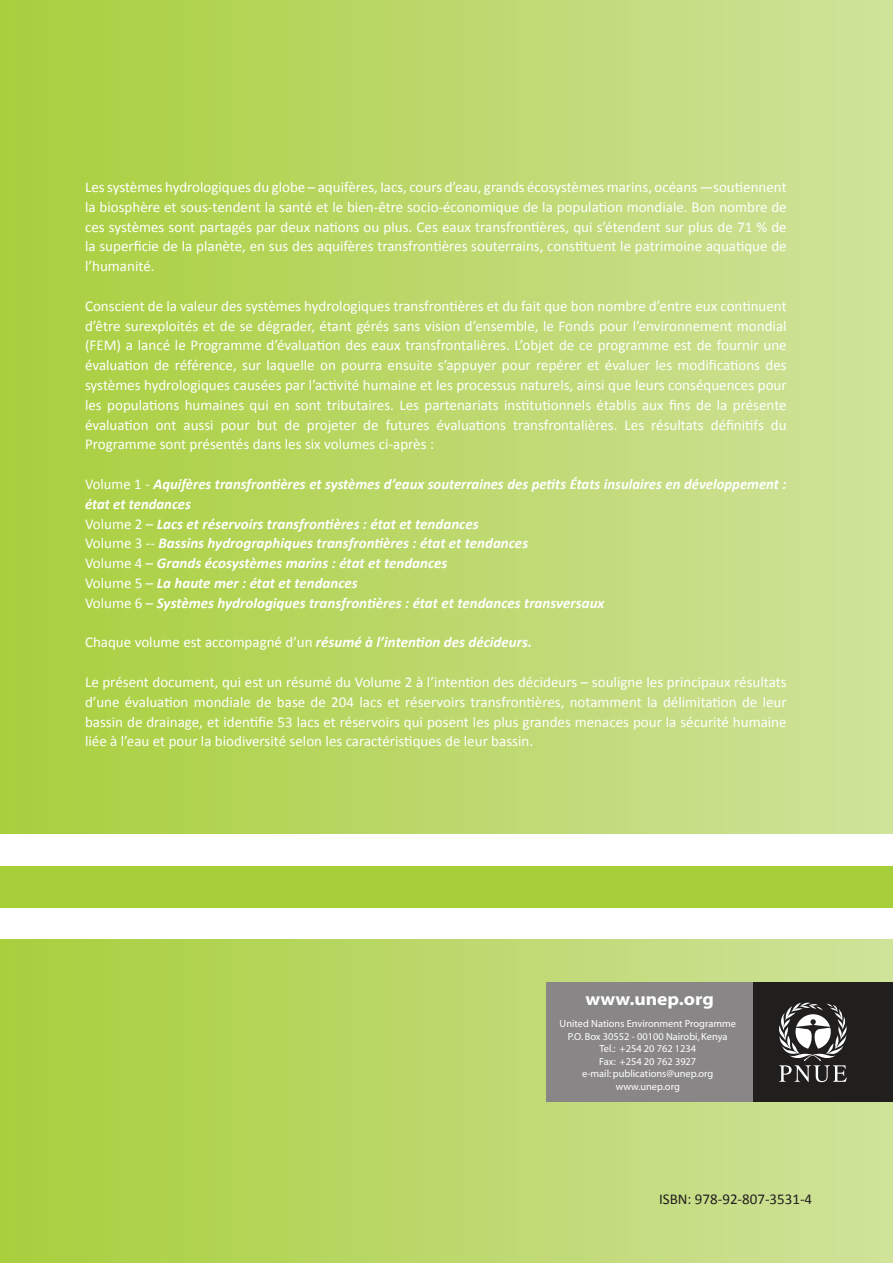
<style>
.page{position:relative;width:893px;height:1263px;background:#fff}
.page>*{position:absolute;margin:0;border:0;box-sizing:border-box;transform-origin:0 0}
.t1{font:700 17.85px "Myriad";color:#fff;scale:1.1 1}
.t2{font:15px/19.8px "Calibri";color:#fff;text-align:justify}
.t3{font:italic 700 15px/19.8px "Calibri";color:#fff}
.t4{font:15px "Calibri";color:#231f20}
.t5{font:10.35px/12.5px "Myriad";color:#fff;text-align:center}
.s1{font-weight:400;font-style:normal}
</style>
<div class="page">
<div style="left:0;top:0;width:893px;height:834px;background:linear-gradient(to right,#a8ce3c,#d0e29b)"></div>
<div style="left:0;top:940px;width:893px;height:322px;background:linear-gradient(to right,#a8ce3c,#d0e29b)"></div>
<div style="left:0;top:866px;width:893px;height:41px;background:#a6ce39"></div>
<svg style="left:864px;top:792px;width:29px;height:190px"></svg>
<div style="left:753px;top:982px;width:140px;height:120px;background:#211e1e"></div>
<div style="left:546px;top:982px;width:207px;height:120px;background:#898687"></div>
<svg style="left:779px;top:1002px;width:68px;height:80px"></svg>
<p class="t2" style="left:85px;top:177px;width:703px">Les systèmes hydrologiques du globe – aquifères, lacs, cours d’eau, grands écosystèmes marins, océans —soutiennent la biosphère et sous-tendent la santé et le bien-être socio-économique de la population mondiale. Bon nombre de ces systèmes sont partagés par deux nations ou plus. Ces eaux transfrontières, qui s’étendent sur plus de 71 % de la superficie de la planète, en sus des aquifères transfrontières souterrains, constituent le patrimoine aquatique de l’humanité.</p>
<p class="t2" style="left:85px;top:296px;width:703px">Conscient de la valeur des systèmes hydrologiques transfrontières et du fait que bon nombre d’entre eux continuent d’être surexploités et de se dégrader, étant gérés sans vision d’ensemble, le Fonds pour l’environnement mondial (FEM) a lancé le Programme d’évaluation des eaux transfrontalières. L’objet de ce programme est de fournir une évaluation de référence, sur laquelle on pourra ensuite s’appuyer pour repérer et évaluer les modifications des systèmes hydrologiques causées par l’activité humaine et les processus naturels, ainsi que leurs conséquences pour les populations humaines qui en sont tributaires. Les partenariats institutionnels établis aux fins de la présente évaluation ont aussi pour but de projeter de futures évaluations transfrontalières. Les résultats définitifs du Programme sont présentés dans les six volumes ci-après :</p>
<p class="t3" style="left:85px;top:474px;width:703px"><span class="s1">Volume 1 -</span> Aquifères transfrontières et systèmes d’eaux souterraines des petits États insulaires en développement : état et tendances<br><span class="s1">Volume 2 –</span> Lacs et réservoirs transfrontières : état et tendances<br><span class="s1">Volume 3 --</span> Bassins hydrographiques transfrontières : état et tendances<br><span class="s1">Volume 4 –</span> Grands écosystèmes marins : état et tendances<br><span class="s1">Volume 5 –</span> La haute mer : état et tendances<br><span class="s1">Volume 6 –</span> Systèmes hydrologiques transfrontières : état et tendances transversaux</p>
<p class="t3" style="left:85px;top:633px;width:448px"><span class="s1">Chaque volume est accompagné d’un</span> résumé à l’intention des décideurs.</p>
<p class="t2" style="left:85px;top:672px;width:703px">Le présent document, qui est un résumé du Volume 2 à l’intention des décideurs – souligne les principaux résultats d’une évaluation mondiale de base de 204 lacs et réservoirs transfrontières, notamment la délimitation de leur bassin de drainage, et identifie 53 lacs et réservoirs qui posent les plus grandes menaces pour la sécurité humaine liée à l’eau et pour la biodiversité selon les caractéristiques de leur bassin.</p>
<p class="t1" style="left:586px;top:990px;width:118px">www.unep.org</p>
<p class="t5" style="left:560px;top:1018px;width:178px">United Nations Environment Programme<br>P.O. Box 30552 - 00100 Nairobi, Kenya<br>Tel.: +254 20 762 1234<br>Fax: +254 20 762 3927<br>e-mail: publications@unep.org www.unep.org</p>
<p class="t4" style="left:659px;top:1189px;width:155px">ISBN: 978-92-807-3531-4</p>
</div>
